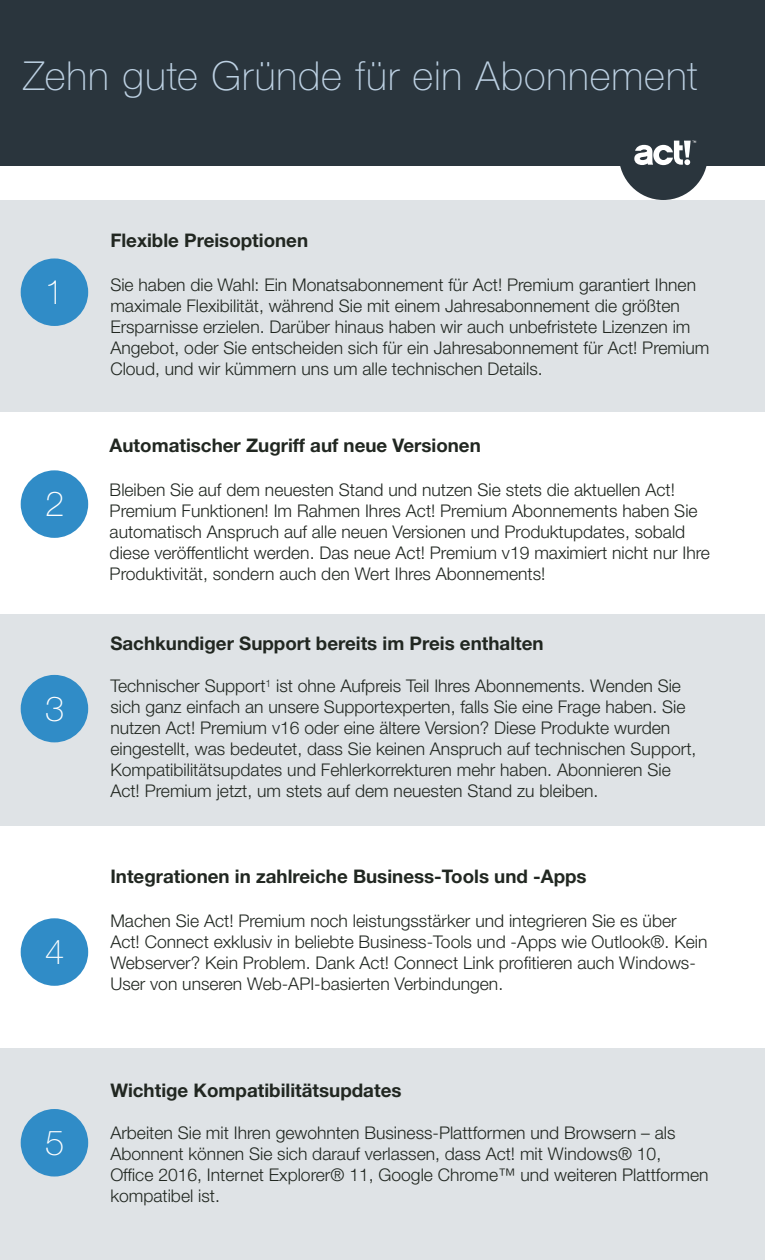
<style>
.page{position:relative;width:765px;height:1260px;background:#fff}
.page>*{position:absolute;margin:0;border:0;box-sizing:border-box;transform-origin:0 0}
.t1{font:100 40px "Helvetica Neue LT Std";letter-spacing:.025em;color:#bdd1e3}
.t2{font:100 34.62px "Helvetica Neue LT Std";color:#fff}
.t3{font:100 34px "Helvetica Neue LT Std";color:#fff}
.t4{font:700 18.75px "Helvetica Neue LT Std";color:#212721}
.t5{font:300 17.5px/21px "Helvetica Neue LT Std";color:#212721}
</style>
<div class="page">
<div style="left:0;top:614px;width:765px;height:212px;background:#dfe3e6"></div>
<div style="left:0;top:1048px;width:765px;height:212px;background:#dfe3e6"></div>
<div style="left:0;top:200px;width:765px;height:212px;background:#dfe3e6"></div>
<div style="left:0;top:0;width:765px;height:166px;background:#2a353d"></div>
<svg style="left:620px;top:140px;width:87px;height:60px"></svg>
<div style="left:21px;top:258px;width:67px;height:68px;background:#308cc7;border-radius:50%"></div>
<div style="left:21px;top:675px;width:67px;height:67px;background:#308cc7;border-radius:50%"></div>
<div style="left:21px;top:470px;width:67px;height:68px;background:#308cc7;border-radius:50%"></div>
<div style="left:21px;top:918px;width:67px;height:68px;background:#308cc7;border-radius:50%"></div>
<div style="left:21px;top:1109px;width:67px;height:68px;background:#308cc7;border-radius:50%"></div>
<h1 class="t1" style="left:23px;top:53px;width:676px">Zehn gute Gründe für ein Abonnement</h1>
<h3 class="t3" style="left:45px;top:272px;width:20px">1</h3>
<h2 class="t2" style="left:45px;top:484px;width:21px">2</h2>
<h2 class="t2" style="left:45px;top:689px;width:21px">3</h2>
<h2 class="t2" style="left:45px;top:932px;width:21px">4</h2>
<h2 class="t2" style="left:45px;top:1123px;width:21px">5</h2>
<p class="t4" style="left:110px;top:229px;width:199px">Flexible Preisoptionen</p>
<p class="t5" style="left:110px;top:274px;width:601px">Sie haben die Wahl: Ein Monatsabonnement für Act! Premium garantiert Ihnen maximale Flexibilität, während Sie mit einem Jahresabonnement die größten Ersparnisse erzielen. Darüber hinaus haben wir auch unbefristete Lizenzen im Angebot, oder Sie entscheiden sich für ein Jahresabonnement für Act! Premium Cloud, und wir kümmern uns um alle technischen Details.</p>
<p class="t4" style="left:110px;top:434px;width:373px">Automatischer Zugriff auf neue Versionen</p>
<p class="t5" style="left:110px;top:479px;width:602px">Bleiben Sie auf dem neuesten Stand und nutzen Sie stets die aktuellen Act!<br>Premium Funktionen! Im Rahmen Ihres Act! Premium Abonnements haben Sie automatisch Anspruch auf alle neuen Versionen und Produktupdates, sobald diese veröffentlicht werden. Das neue Act! Premium v19 maximiert nicht nur Ihre Produktivität, sondern auch den Wert Ihres Abonnements!</p>
<p class="t4" style="left:110px;top:632px;width:435px">Sachkundiger Support bereits im Preis enthalten</p>
<p class="t5" style="left:110px;top:675px;width:588px">Technischer Support<sup>1</sup> ist ohne Aufpreis Teil Ihres Abonnements. Wenden Sie sich ganz einfach an unsere Supportexperten, falls Sie eine Frage haben. Sie nutzen Act! Premium v16 oder eine ältere Version? Diese Produkte wurden eingestellt, was bedeutet, dass Sie keinen Anspruch auf technischen Support, Kompatibilitätsupdates und Fehlerkorrekturen mehr haben. Abonnieren Sie Act! Premium jetzt, um stets auf dem neuesten Stand zu bleiben.</p>
<p class="t4" style="left:110px;top:865px;width:478px">Integrationen in zahlreiche Business-Tools und -Apps</p>
<p class="t5" style="left:110px;top:909px;width:599px">Machen Sie Act! Premium noch leistungsstärker und integrieren Sie es über Act! Connect exklusiv in beliebte Business-Tools und -Apps wie Outlook®. Kein Webserver? Kein Problem. Dank Act! Connect Link profitieren auch Windows-User von unseren Web-API-basierten Verbindungen.</p>
<p class="t4" style="left:110px;top:1079px;width:293px">Wichtige Kompatibilitätsupdates</p>
<p class="t5" style="left:110px;top:1122px;width:600px">Arbeiten Sie mit Ihren gewohnten Business-Plattformen und Browsern – als Abonnent können Sie sich darauf verlassen, dass Act! mit Windows® 10,<br>Office 2016, Internet Explorer® 11, Google Chrome™ und weiteren Plattformen kompatibel ist.</p>
</div>
